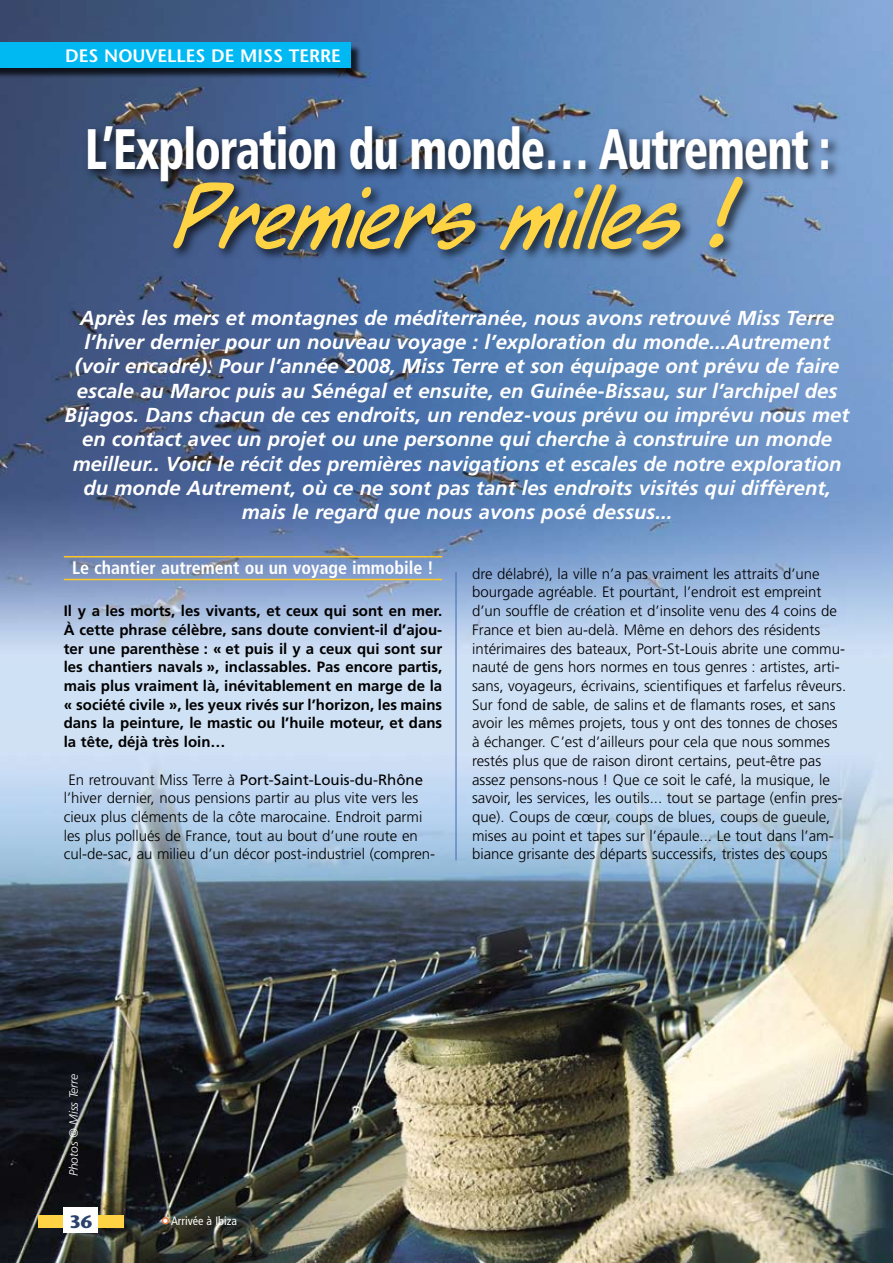
<style>
.page{position:relative;width:893px;height:1263px;background:#cfe1f5}
.page>*{position:absolute;margin:0;border:0;box-sizing:border-box;transform-origin:0 0}
.t1{font:81px "CC Dear Diary";letter-spacing:-.025em;color:#ffd444}
.t2{font:900 condensed 57px "Frutiger";letter-spacing:-.025em;color:#fff;scale:.8 1}
.t3{font:italic 700 20.25px/24.3px "Frutiger";color:#fff;text-align:center}
.t4{font:700 condensed 18px "Frutiger";color:#fff}
.t5{font:600 18px "Stone Sans";color:#fff}
.t6{font:700 18px "Stone Sans";color:#2a426b}
.t7{font:300 15px/18.8px "Frutiger";color:#000}
.t8{font:700 15px/18.8px "Frutiger";color:#000;text-align:justify}
.t9{font:italic 300 12px "Frutiger";color:#fff}
.t10{font:condensed 12px "Frutiger";color:#fff}
.s1{font-weight:400}
</style>
<div class="page">
<img style="left:0;top:718px;width:893px;height:545px">
<img style="left:0;top:0;width:893px;height:665px">
<div style="left:0;top:43px;width:362px;height:37px;background:#000;opacity:.75"></div>
<div style="left:0;top:43px;width:350px;height:25px;background:#00b9f3"></div>
<div style="left:38px;top:1215px;width:85px;height:13px;background:#ffd444"></div>
<div style="left:64px;top:1208px;width:34px;height:25px;background:#fff"></div>
<div style="left:82px;top:121px;width:760px;height:143px;background:#000;opacity:.75"></div>
<hr style="left:64px;top:556px;width:378px;height:1px;background:#ffc723">
<hr style="left:64px;top:579px;width:378px;height:1px;background:#ffc723">
<hr style="left:456px;top:572px;width:1px;height:288px;background:#456aaf">
<div style="left:162px;top:1217px;width:7px;height:7px;border:3px solid #ee7942;border-radius:50%"></div>
<p class="t5" style="left:65px;top:45px;width:277px">DES NOUVELLES DE MISS TERRE</p>
<h2 class="t2" style="left:85px;top:115px;width:933px">L’Exploration du monde… Autrement :</h2>
<h1 class="t1" style="left:177px;top:170px;width:561px">Premiers milles !</h1>
<p class="t3" style="left:65px;top:305px;width:786px">Après les mers et montagnes de méditerranée, nous avons retrouvé Miss Terre l’hiver dernier pour un nouveau voyage : l’exploration du monde...Autrement (voir encadré). Pour l’année 2008, Miss Terre et son équipage ont prévu de faire escale au Maroc puis au Sénégal et ensuite, en Guinée-Bissau, sur l’archipel des Bijagos. Dans chacun de ces endroits, un rendez-vous prévu ou imprévu nous met en contact avec un projet ou une personne qui cherche à construire un monde meilleur.. Voici le récit des premières navigations et escales de notre exploration du monde Autrement, où ce ne sont pas tant les endroits visités qui diffèrent, mais le regard que nous avons posé dessus...</p>
<p class="t4" style="left:72px;top:557px;width:363px">Le chantier autrement ou un voyage immobile !</p>
<p class="t8" style="left:64px;top:601px;width:380px">Il y a les morts, les vivants, et ceux qui sont en mer.<br>À cette phrase célèbre, sans doute convient-il d’ajou&shy;ter une parenthèse : « et puis il y a ceux qui sont sur les chantiers navals », inclassables. Pas encore partis, mais plus vraiment là, inévitablement en marge de la « société civile », les yeux rivés sur l’horizon, les mains dans la peinture, le mastic ou l’huile moteur, et dans la tête, déjà très loin…</p>
<p class="t7" style="left:64px;top:770px;width:373px;text-indent:5px">En retrouvant Miss Terre à <span class="s1">Port-Saint-Louis-du-Rhône </span>l’hiver dernier, nous pensions partir au plus vite vers les cieux plus cléments de la côte marocaine. Endroit parmi les plus pollués de France, tout au bout d’une route en cul-de-sac, au milieu d’un décor post-industriel (compren-</p>
<p class="t7" style="left:472px;top:564px;width:376px">dre délabré), la ville n’a pas vraiment les attraits d’une bourgade agréable. Et pourtant, l’endroit est empreint d’un souffle de création et d’insolite venu des 4 coins de France et bien au-delà. Même en dehors des résidents intérimaires des bateaux, Port-St-Louis abrite une commu&shy;nauté de gens hors normes en tous genres : artistes, arti&shy;sans, voyageurs, écrivains, scientifiques et farfelus rêveurs.<br>Sur fond de sable, de salins et de flamants roses, et sans avoir les mêmes projets, tous y ont des tonnes de choses à échanger. C’est d’ailleurs pour cela que nous sommes restés plus que de raison diront certains, peut-être pas assez pensons-nous ! Que ce soit le café, la musique, le savoir, les services, les outils... tout se partage (enfin pres&shy;que). Coups de cœur, coups de blues, coups de gueule, mises au point et tapes sur l’épaule... Le tout dans l’am&shy;biance grisante des départs successifs, tristes des coups</p>
<p class="t9" style="left:67px;top:1176px;width:104px;rotate:-90deg">Photos © Miss Terre</p>
<p class="t6" style="left:69px;top:1210px;width:24px">36</p>
<p class="t10" style="left:163px;top:1214px;width:76px">• Arrivée à Ibiza</p>
</div>
